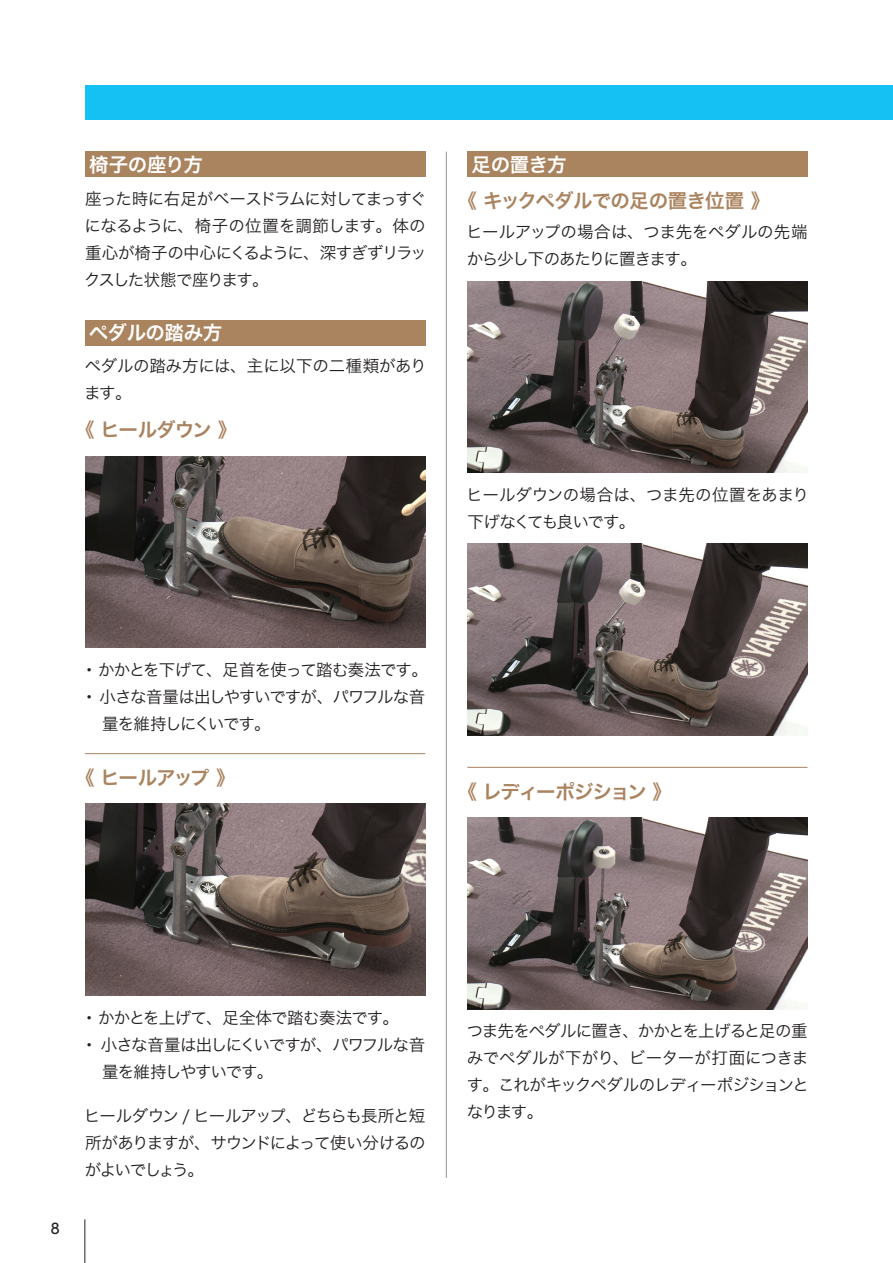
<style>
.page{position:relative;width:893px;height:1263px;background:#fff}
.page>*{position:absolute;margin:0;border:0;box-sizing:border-box;transform-origin:0 0}
.t1{font:19.5px "Hira Kaku Std W6";letter-spacing:-.055em;color:#aa835f}
.t2{font:19.5px "Hira Kaku Std W6";letter-spacing:-.02em;color:#fff}
.t3{font:16.95px "Nimbus San";color:#231f20}
.t4{font:16.5px/27px "Hira Kaku Std W3";letter-spacing:-.05em;color:#231f20;text-align:justify}
.t5{font:16.5px/27px "Hira Kaku Std W3";letter-spacing:-.03em;color:#231f20}
.t6{font:16.5px/27px "Hira Kaku Std W3";letter-spacing:-.01em;color:#231f20}
.t7{font:16.5px "Hira Kaku Std W3";letter-spacing:-.07em;color:#231f20}
.t8{font:16.5px "Hira Kaku Std W3";letter-spacing:-.075em;color:#231f20}
.s1{font-family:"Koz Min Pr 6 N"}
</style>
<div class="page">
<hr style="left:85px;top:1219px;width:1px;height:44px;background:#231f20">
<hr style="left:446px;top:152px;width:1px;height:1026px;background:#939598">
<div style="left:85px;top:85px;width:808px;height:34px;background:#15c0f2"></div>
<div style="left:85px;top:152px;width:340px;height:25px;background:#aa835f"></div>
<div style="left:85px;top:320px;width:340px;height:26px;background:#aa835f"></div>
<img style="left:85px;top:456px;width:340px;height:192px">
<img style="left:467px;top:281px;width:340px;height:191px">
<img style="left:467px;top:544px;width:340px;height:191px">
<img style="left:85px;top:804px;width:340px;height:191px">
<img style="left:467px;top:818px;width:340px;height:191px">
<hr style="left:85px;top:753px;width:340px;height:1px;background:#aa835f">
<hr style="left:467px;top:767px;width:340px;height:1px;background:#aa835f">
<div style="left:467px;top:152px;width:340px;height:25px;background:#aa835f"></div>
<p class="t2" style="left:89px;top:149px;width:115px">椅子の座り方</p>
<p class="t4" style="left:84px;top:185px;width:344px">座った時に右足がベースドラムに対してまっすぐになるように、椅子の位置を調節します。体の重心が椅子の中心にくるように、深すぎずリラックスした状態で座ります。</p>
<p class="t2" style="left:89px;top:318px;width:135px">ペダルの踏み方</p>
<p class="t6" style="left:84px;top:352px;width:344px">ペダルの踏み方には、主に以下の二種類があります。</p>
<p class="t1" style="left:75px;top:415px;width:163px">《 ヒールダウン 》</p>
<p class="t2" style="left:472px;top:149px;width:97px">足の置き方</p>
<p class="t1" style="left:458px;top:186px;width:314px">《 キックペダルでの足の置き位置 》</p>
<p class="t4" style="left:466px;top:218px;width:343px">ヒールアップの場合は、つま先をペダルの先端から少し下のあたりに置きます。</p>
<p class="t5" style="left:466px;top:481px;width:344px">ヒールダウンの場合は、つま先の位置をあまり下げなくても良いです。</p>
<p class="t4" style="left:85px;top:656px;width:344px"><span class="s1">･</span> かかとを下げて、足首を使って踏む奏法です。</p>
<p class="t7" style="left:85px;top:684px;width:342px"><span class="s1">･</span> 小さな音量は出しやすいですが、パワフルな音</p>
<p class="t8" style="left:102px;top:711px;width:170px">量を維持しにくいです。</p>
<p class="t1" style="left:75px;top:762px;width:162px">《 ヒールアップ 》</p>
<p class="t1" style="left:458px;top:776px;width:216px">《 レディーポジション 》</p>
<p class="t3" style="left:51px;top:1219px;width:11px">8</p>
<p class="t4" style="left:85px;top:1004px;width:316px"><span class="s1">･</span> かかとを上げて、足全体で踏む奏法です。</p>
<p class="t4" style="left:85px;top:1031px;width:342px"><span class="s1">･</span> 小さな音量は出しにくいですが、パワフルな音</p>
<p class="t8" style="left:102px;top:1059px;width:173px">量を維持しやすいです。</p>
<p class="t4" style="left:84px;top:1102px;width:343px">ヒールダウン / ヒールアップ、どちらも長所と短所がありますが、サウンドによって使い分けるのがよいでしょう。</p>
<p class="t4" style="left:467px;top:1017px;width:344px">つま先をペダルに置き、かかとを上げると足の重みでペダルが下がり、ビーターが打面につきます。これがキックペダルのレディーポジションとなります。</p>
</div>
